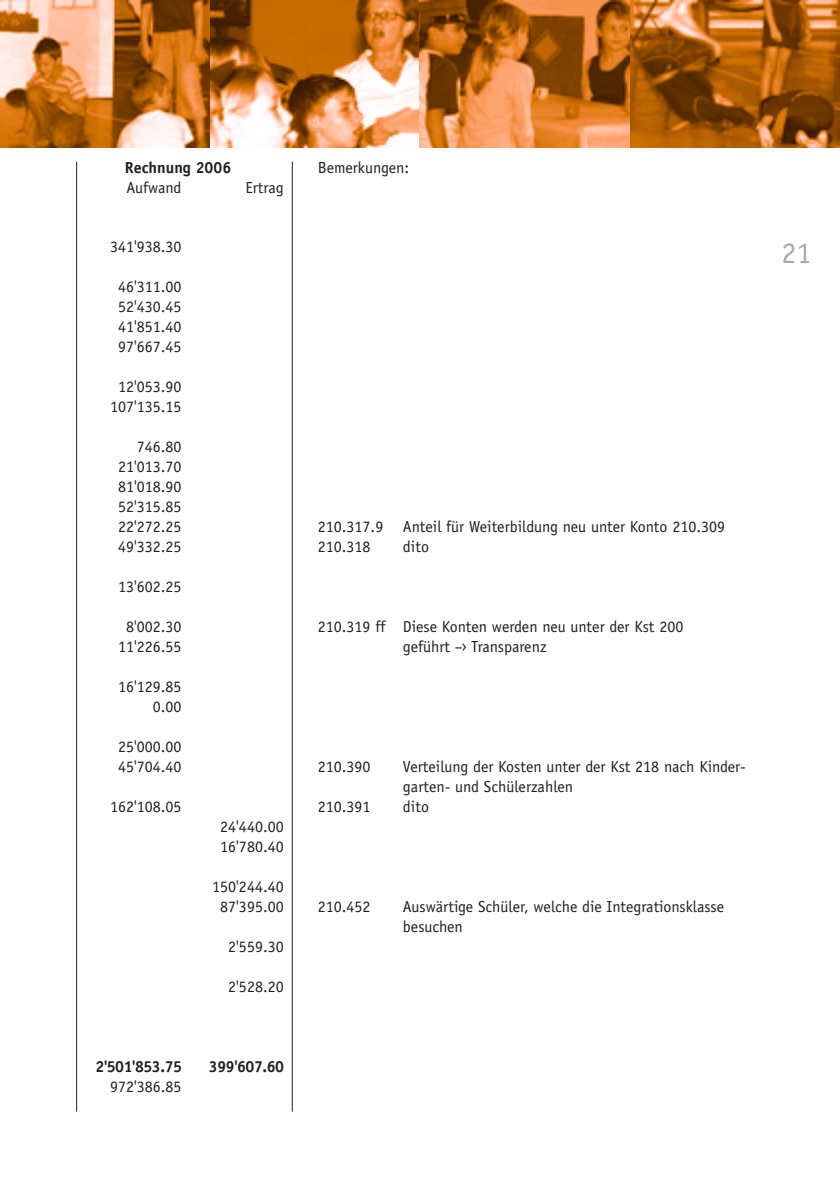
<style>
.page{position:relative;width:840px;height:1191px;background:#fff}
.page>*{position:absolute;margin:0;border:0;box-sizing:border-box;transform-origin:0 0}
.t1{font:30px "Officina Sans";color:#a8a9ad}
.t2{font:16px/20px "Officina Sans";color:#231f20}
.t3{font:700 16px "Officina Sans";letter-spacing:-.015em;color:#231f20}
</style>
<div class="page">
<hr style="left:291px;top:162px;width:1px;height:949px;background:#231f20">
<hr style="left:76px;top:162px;width:1px;height:949px;background:#231f20">
<img style="left:210px;top:0;width:210px;height:147px">
<svg style="left:0;top:0;width:210px;height:147px"></svg>
<svg style="left:629px;top:0;width:210px;height:147px"></svg>
<svg style="left:420px;top:0;width:209px;height:147px"></svg>
<p class="t3" style="left:125px;top:162px;width:108px">Rechnung 2006</p>
<p class="t2" style="left:317px;top:159px;width:93px">Bemerkungen:</p>
<p class="t2" style="left:126px;top:179px;width:57px">Aufwand</p>
<p class="t2" style="left:245px;top:179px;width:40px">Ertrag</p>
<p class="t2" style="left:110px;top:238px;width:73px">341'938.30</p>
<p class="t2" style="left:118px;top:278px;width:65px;text-align:justify">46'311.00<br>52'430.45<br>41'851.40<br>97'667.45</p>
<p class="t2" style="left:110px;top:378px;width:73px;text-align:center">12'053.90<br>107'135.15</p>
<p class="t2" style="left:118px;top:438px;width:65px;text-align:justify;text-indent:19px">746.80<br>21'013.70<br>81'018.90<br>52'315.85<br>22'272.25<br>49'332.25</p>
<p class="t2" style="left:118px;top:578px;width:65px">13'602.25</p>
<p class="t2" style="left:118px;top:618px;width:65px;text-align:center">8'002.30<br>11'226.55</p>
<p class="t2" style="left:118px;top:678px;width:65px;text-align:right">16'129.85<br>0.00</p>
<p class="t2" style="left:118px;top:738px;width:65px">25'000.00<br>45'704.40</p>
<p class="t2" style="left:110px;top:798px;width:73px">162'108.05</p>
<p class="t2" style="left:220px;top:818px;width:65px">24'440.00<br>16'780.40</p>
<p class="t2" style="left:212px;top:878px;width:73px;text-align:center">150'244.40<br>87'395.00</p>
<p class="t2" style="left:228px;top:938px;width:57px">2'559.30</p>
<p class="t2" style="left:228px;top:978px;width:57px">2'528.20</p>
<p class="t3" style="left:95px;top:1060px;width:88px">2'501'853.75</p>
<p class="t3" style="left:209px;top:1060px;width:77px">399'607.60</p>
<p class="t2" style="left:110px;top:1078px;width:73px">972'386.85</p>
<p class="t2" style="left:317px;top:518px;width:408px">210.317.9 Anteil für Weiterbildung neu unter Konto 210.309<br>210.318</p>
<p class="t2" style="left:403px;top:538px;width:28px">dito</p>
<p class="t2" style="left:403px;top:618px;width:282px;text-indent:-85px">210.319 ff Diese Konten werden neu unter der Kst 200 geführt –› Transparenz</p>
<p class="t2" style="left:317px;top:758px;width:54px">210.390</p>
<p class="t2" style="left:403px;top:758px;width:344px">Verteilung der Kosten unter der Kst 218 nach Kinder - garten- und Schülerzahlen</p>
<p class="t2" style="left:317px;top:798px;width:54px">210.391</p>
<p class="t2" style="left:403px;top:798px;width:28px">dito</p>
<p class="t2" style="left:317px;top:898px;width:54px">210.452</p>
<p class="t2" style="left:403px;top:898px;width:322px">Auswärtige Schüler, welche die Integrationsklasse besuchen</p>
<h1 class="t1" style="left:781px;top:241px;width:31px">21</h1>
</div>
